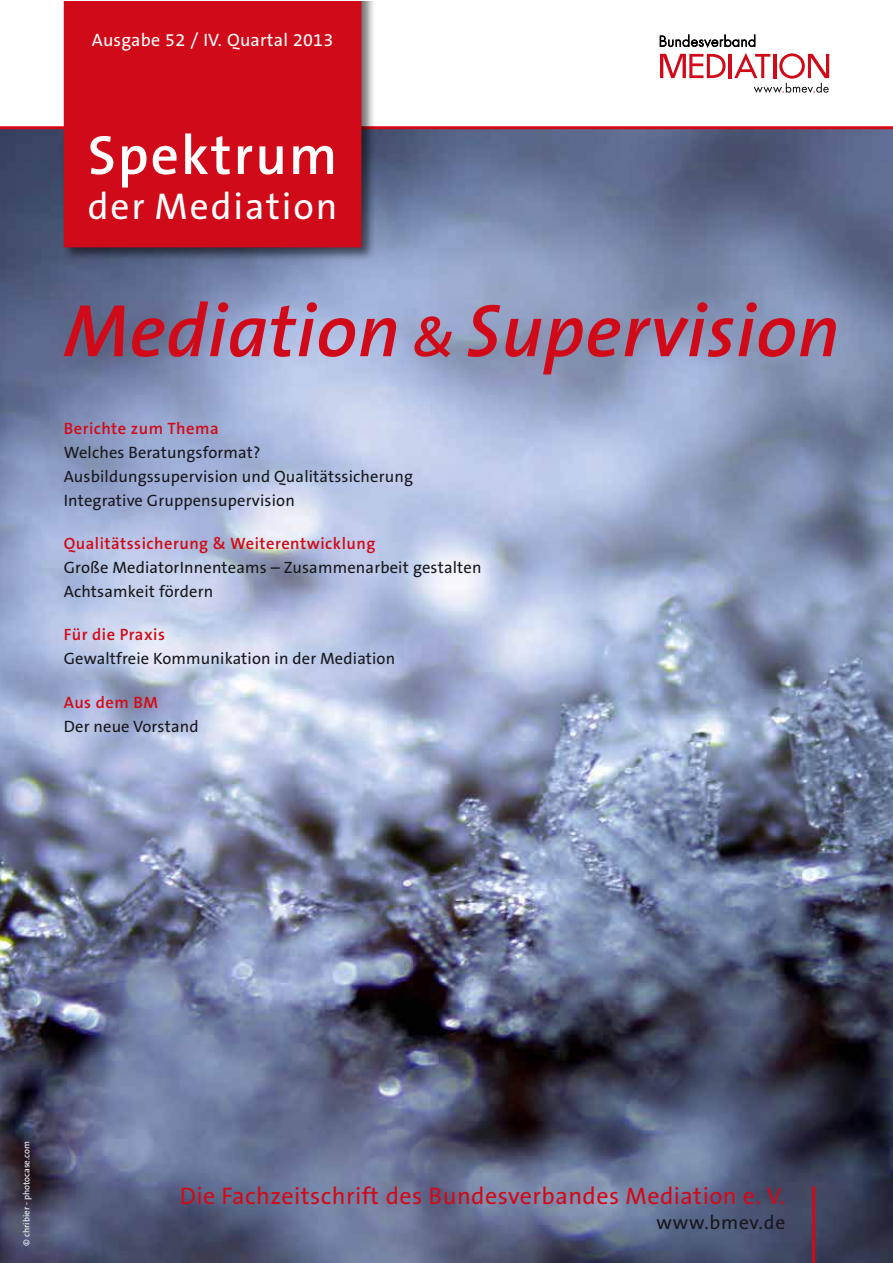
<style>
.page{position:relative;width:893px;height:1263px;background:#fff}
.page>*{position:absolute;margin:0;border:0;box-sizing:border-box;transform-origin:0 0}
.t1{font:italic 600 75px "The Sans B6";letter-spacing:.01em;color:#d10a19}
.t2{font:600 55.5px "The Sans B6";letter-spacing:.035em;color:#fff}
.t3{font:37.5px "The Sans B5 Plain";letter-spacing:.05em;color:#fff}
.t4{font:24px "The Sans B5 Plain";letter-spacing:.02em;color:#d10a19}
.t5{font:19.5px "The Sans B5 Plain";letter-spacing:.04em;color:#17171c}
.t6{font:18px "The Sans B5 Plain";letter-spacing:.01em;color:#fff}
.t7{font:16.5px/24px "The Sans B5 Plain";letter-spacing:.01em;color:#17171c}
.t8{font:600 16.5px "The Sans B6";letter-spacing:.03em;color:#d10a19}
.t9{font:9px "The Sans B5 Plain";color:#fff}
.s1{font-size:54px}
</style>
<div class="page">
<img style="left:0;top:129px;width:892px;height:1134px">
<svg style="left:660px;top:54px;width:65px;height:24px"></svg>
<hr style="left:729px;top:54px;width:3px;height:24px;background:#d10a19">
<svg style="left:660px;top:35px;width:95px;height:12px"></svg>
<svg style="left:734px;top:53px;width:95px;height:40px"></svg>
<hr style="left:812px;top:1186px;width:3px;height:77px;background:#d10a19">
<hr style="left:0;top:126px;width:892px;height:3px;background:#d10a19">
<div style="left:62px;top:1px;width:314px;height:261px;background:#000;opacity:.55"></div>
<div style="left:64px;top:1px;width:297px;height:246px;background:#d10a19"></div>
<p class="t6" style="left:92px;top:31px;width:243px">Ausgabe 52 / IV. Quartal 2013</p>
<h2 class="t2" style="left:88px;top:126px;width:251px">Spektrum</h2>
<h3 class="t3" style="left:88px;top:187px;width:251px">der Mediation</h3>
<h1 class="t1" style="left:64px;top:292px;width:777px">Mediation <span class="s1">&amp;</span> Supervision</h1>
<p class="t8" style="left:64px;top:419px;width:156px">Berichte zum Thema</p>
<p class="t7" style="left:64px;top:441px;width:351px">Welches Beratungsformat?<br>Ausbildungssupervision und Qualitätssicherung<br>Integrative Gruppensupervision</p>
<p class="t8" style="left:64px;top:535px;width:313px">Qualitätssicherung &amp; Weiterentwicklung</p>
<p class="t7" style="left:64px;top:556px;width:419px">Große MediatorInnenteams – Zusammenarbeit gestalten<br>Achtsamkeit fördern</p>
<p class="t8" style="left:64px;top:626px;width:103px">Für die Praxis</p>
<p class="t7" style="left:64px;top:647px;width:333px">Gewaltfreie Kommunikation in der Mediation</p>
<p class="t8" style="left:64px;top:694px;width:96px">Aus dem BM</p>
<p class="t7" style="left:64px;top:715px;width:136px">Der neue Vorstand</p>
<p class="t9" style="left:22px;top:1246px;width:106px;rotate:-90deg">© chribier - photocase.com</p>
<h3 class="t4" style="left:180px;top:1184px;width:607px">Die Fachzeitschrift des Bundesverbandes Mediation e. V.</h3>
<p class="t5" style="left:656px;top:1212px;width:131px">www.bmev.de</p>
</div>
